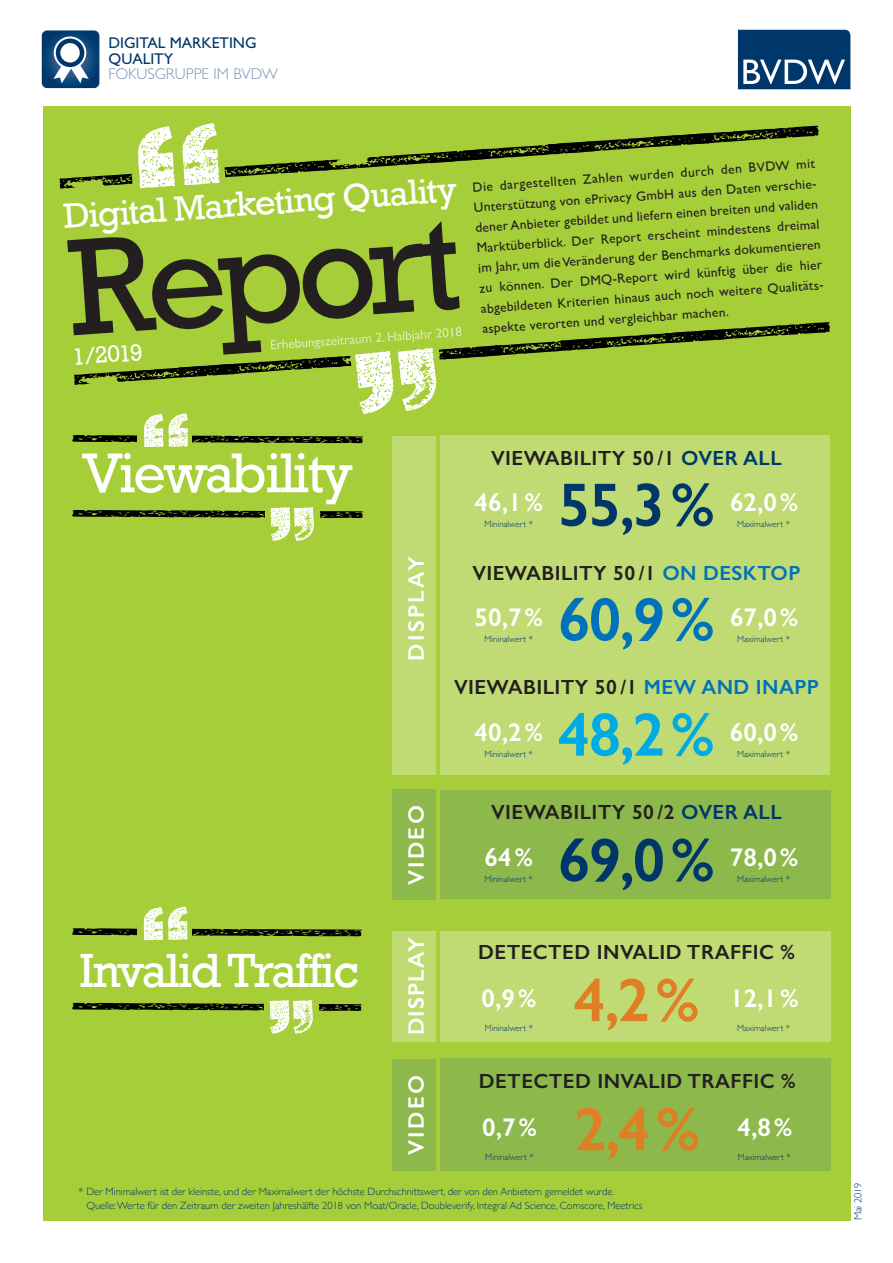
<style>
.page{position:relative;width:893px;height:1263px;background:#fff}
.page>*{position:absolute;margin:0;border:0;box-sizing:border-box;transform-origin:0 0}
.t1{font:140.1px "Rockwell";color:#231f20}
.t2{font:600 61.65px "Gill Sans";color:#00376b}
.t3{font:600 61.65px "Gill Sans";color:#e07e26}
.t4{font:600 61.65px "Gill Sans";color:#0072bc}
.t5{font:600 61.65px "Gill Sans";color:#00abe5}
.t6{font:57px "Rockwell";letter-spacing:-.05em;color:#fff}
.t7{font:49.2px "Rockwell";letter-spacing:-.04em;color:#fff}
.t8{font:36px "Rockwell";color:#fff}
.t9{font:600 25.65px "Gill Sans";color:#fff}
.t10{font:24px "Rockwell";color:#fff}
.t11{font:600 22.5px "Gill Sans";letter-spacing:.1em;color:#fff}
.t12{font:600 22.5px "Gill Sans";letter-spacing:.05em;color:#fff}
.t13{font:600 20.55px "Gill Sans";letter-spacing:.02em;color:#231f20}
.t14{font:15.6px/15.6px "Gill Sans";color:#00376b}
.t15{font:300 15.6px "Gill Sans";color:#7d93b8}
.t16{font:13.5px/20.2px "Gill Sans";color:#231f20}
.t17{font:300 10.5px/13.5px "Gill Sans";color:#00376b}
.t18{font:300 9px "Gill Sans";color:#00376b}
.s1{color:#00376b}
.s2{color:#0072bc}
</style>
<div class="page">
<div style="left:43px;top:106px;width:807px;height:1114px;background:#a6ce39"></div>
<img style="left:42px;top:30px;width:57px;height:58px">
<svg style="left:53px;top:61px;width:36px;height:22px"></svg>
<svg style="left:56px;top:38px;width:30px;height:30px"></svg>
<div style="left:54px;top:37px;width:32px;height:32px;border:2px solid #fff;border-radius:50%"></div>
<div style="left:60px;top:43px;width:20px;height:20px;background:#fff;border-radius:50%"></div>
<svg style="left:738px;top:30px;width:112px;height:59px"></svg>
<div style="left:441px;top:790px;width:390px;height:109px;background:#8db84b"></div>
<div style="left:441px;top:436px;width:389px;height:339px;background:#c0da74"></div>
<div style="left:392px;top:436px;width:44px;height:338px;background:#c0da74"></div>
<div style="left:392px;top:790px;width:44px;height:110px;background:#8db84b"></div>
<svg style="left:72px;top:507px;width:291px;height:34px"></svg>
<div style="left:440px;top:931px;width:390px;height:111px;background:#c0da74"></div>
<div style="left:440px;top:1059px;width:390px;height:112px;background:#8db84b"></div>
<div style="left:392px;top:931px;width:44px;height:111px;background:#c0da74"></div>
<div style="left:392px;top:1059px;width:44px;height:111px;background:#8db84b"></div>
<svg style="left:72px;top:907px;width:290px;height:34px"></svg>
<svg style="left:72px;top:1000px;width:290px;height:34px"></svg>
<svg style="left:59px;top:123px;width:760px;height:66px"></svg>
<svg style="left:72px;top:322px;width:758px;height:126px"></svg>
<p class="t14" style="left:109px;top:35px;width:150px">DIGITAL MARKETING<br>QUALITY</p>
<p class="t15" style="left:109px;top:62px;width:171px">FOKUSGRUPPE IM BVDW</p>
<h3 class="t8" style="left:62px;top:196px;width:396px;rotate:-4deg">Digital Marketing Quality</h3>
<h1 class="t1" style="left:63px;top:208px;width:394px;rotate:-4deg">Report</h1>
<h3 class="t10" style="left:71px;top:343px;width:72px;rotate:-4deg">1/2019</h3>
<p class="t16" style="left:472px;top:177px;width:347px;rotate:-4deg">Die dargestellten Zahlen wurden durch den BVDW mit Unterstützung von ePrivacy GmbH aus den Daten verschie&shy;dener Anbieter gebildet und liefern einen breiten und validen Marktüberblick. Der Report erscheint mindestens dreimal im Jahr, um die Veränderung der Benchmarks dokumentieren zu können. Der DMQ-Report wird künftig über die hier abgebildeten Kriterien hinaus auch noch weitere Qualitäts&shy;aspekte verorten und vergleichbar machen.</p>
<h3 class="t6" style="left:82px;top:440px;width:272px">Viewability</h3>
<h3 class="t7" style="left:79px;top:942px;width:281px">Invalid Traffic</h3>
<h3 class="t11" style="left:403px;top:661px;width:106px;rotate:-90deg">DISPLAY</h3>
<h3 class="t11" style="left:403px;top:885px;width:81px;rotate:-90deg">VIDEO</h3>
<h3 class="t12" style="left:403px;top:1035px;width:99px;rotate:-90deg">DISPLAY</h3>
<h3 class="t11" style="left:403px;top:1155px;width:81px;rotate:-90deg">VIDEO</h3>
<h3 class="t13" style="left:491px;top:446px;width:292px">VIEWABILITY 50 /1 <span class="s1">OVER ALL</span></h3>
<h3 class="t9" style="left:475px;top:487px;width:70px">46,1 %</h3>
<h2 class="t2" style="left:558px;top:468px;width:158px">55,3 %</h2>
<h3 class="t9" style="left:730px;top:487px;width:70px">62,0 %</h3>
<p class="t18" style="left:737px;top:517px;width:54px">Maximalwert *</p>
<h3 class="t13" style="left:472px;top:560px;width:330px">VIEWABILITY 50 /1 <span class="s2">ON DESKTOP</span></h3>
<p class="t18" style="left:485px;top:517px;width:50px">Mininalwert *</p>
<h3 class="t9" style="left:475px;top:602px;width:70px">50,7 %</h3>
<h2 class="t4" style="left:558px;top:582px;width:158px">60,9 %</h2>
<h3 class="t9" style="left:730px;top:602px;width:70px">67,0 %</h3>
<p class="t18" style="left:737px;top:631px;width:54px">Maximalwert *</p>
<h3 class="t13" style="left:454px;top:674px;width:366px">VIEWABILITY 50 /1 <span class="s2">MEW AND INAPP</span></h3>
<p class="t18" style="left:485px;top:631px;width:50px">Mininalwert *</p>
<h3 class="t9" style="left:475px;top:717px;width:70px">40,2 %</h3>
<h2 class="t5" style="left:558px;top:697px;width:158px">48,2 %</h2>
<h3 class="t9" style="left:730px;top:717px;width:70px">60,0 %</h3>
<p class="t18" style="left:484px;top:747px;width:50px">Mininalwert *</p>
<p class="t18" style="left:737px;top:747px;width:54px">Maximalwert *</p>
<h3 class="t13" style="left:491px;top:800px;width:292px">VIEWABILITY 50 /2 <span class="s1">OVER ALL</span></h3>
<h3 class="t9" style="left:484px;top:842px;width:50px">64 %</h3>
<h2 class="t2" style="left:558px;top:823px;width:158px">69,0 %</h2>
<h3 class="t9" style="left:730px;top:842px;width:70px">78,0 %</h3>
<p class="t18" style="left:484px;top:872px;width:50px">Mininalwert *</p>
<p class="t18" style="left:737px;top:872px;width:54px">Maximalwert *</p>
<h3 class="t13" style="left:478px;top:940px;width:318px">DETECTED INVALID TRAFFIC %</h3>
<h3 class="t9" style="left:482px;top:982px;width:56px">0,9 %</h3>
<h2 class="t3" style="left:573px;top:963px;width:127px">4,2 %</h2>
<h3 class="t9" style="left:730px;top:982px;width:70px">12,1 %</h3>
<p class="t18" style="left:485px;top:1020px;width:50px">Mininalwert *</p>
<p class="t18" style="left:737px;top:1020px;width:54px">Maximalwert *</p>
<h3 class="t13" style="left:479px;top:1069px;width:318px">DETECTED INVALID TRAFFIC %</h3>
<h3 class="t9" style="left:482px;top:1111px;width:56px">0,7 %</h3>
<h2 class="t3" style="left:574px;top:1092px;width:127px">2,4 %</h2>
<h3 class="t9" style="left:737px;top:1111px;width:56px">4,8 %</h3>
<p class="t18" style="left:485px;top:1150px;width:50px">Mininalwert *</p>
<p class="t18" style="left:738px;top:1150px;width:54px">Maximalwert *</p>
<p class="t17" style="left:86px;top:1184px;width:558px;text-indent:-8px">* Der Minimalwert ist der kleinste, und der Maximalwert der höchste Durchschnittswert, der von den Anbietern gemeldet wurde.<br>Quelle: Werte für den Zeitraum der zweiten Jahreshälfte 2018 von Moat/Oracle, Doubleverify, Integral Ad Science, Comscore, Meetrics</p>
<p class="t17" style="left:851px;top:1220px;width:39px;rotate:-90deg">Mai 2019</p>
</div>
